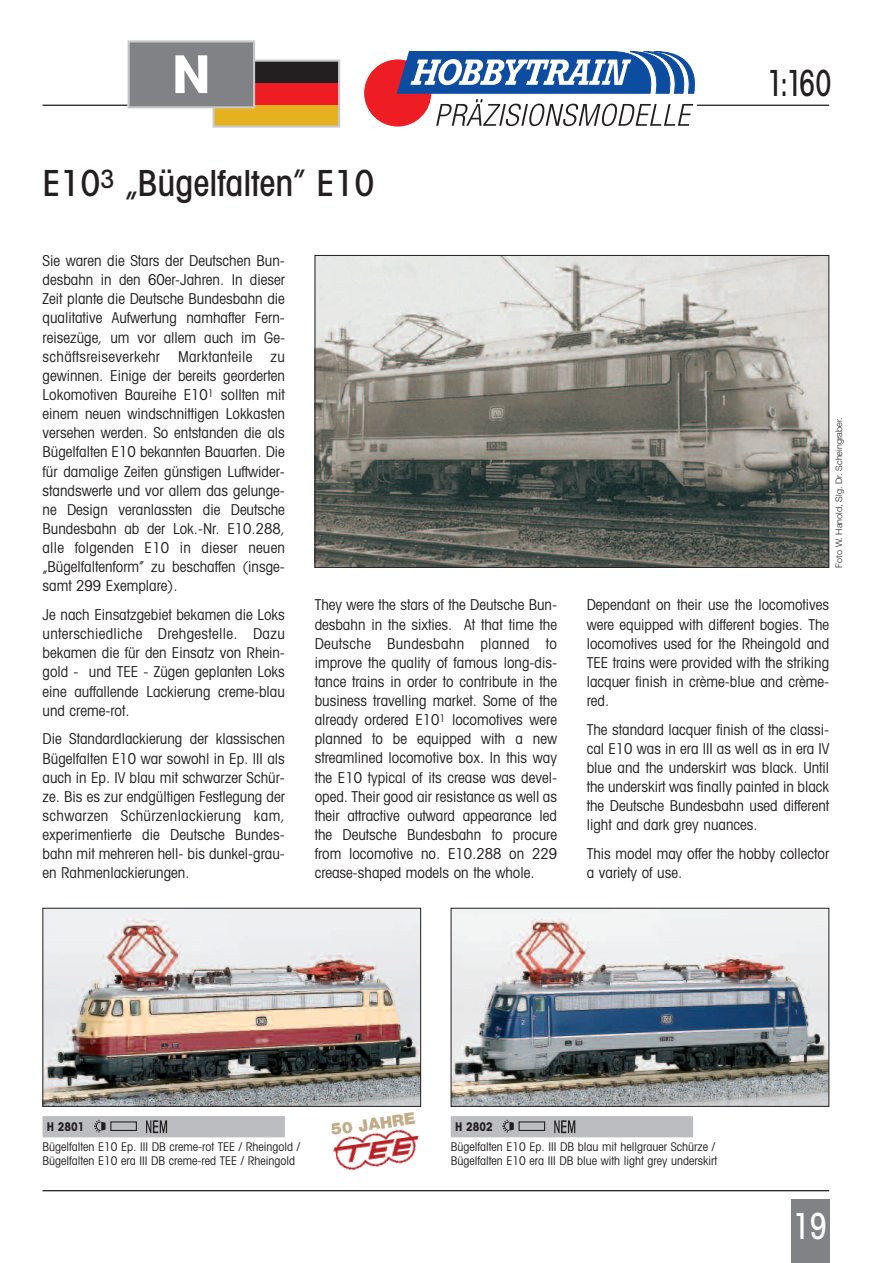
<style>
.page{position:relative;width:893px;height:1263px;background:#fff}
.page>*{position:absolute;margin:0;border:0;box-sizing:border-box;transform-origin:0 0}
.t1{font:700 51px "Avant Garde";color:#fff}
.t2{font:500 condensed 36px "Avant Garde";color:#231f20}
.t3{font:500 condensed 36px "Avant Garde";color:#231f20;scale:.8 1}
.t4{font:500 condensed 36px "Avant Garde";color:#fff;scale:.85 1}
.t5{font:900 16.2px "Helvetica Neue";color:#c3ab87}
.t6{font:condensed 15px/19.2px "Avant Garde";color:#231f20;text-align:justify}
.t7{font:condensed 12px/13.8px "Avant Garde";color:#231f20}
.t8{font:700 condensed 12px "Avant Garde";color:#231f20}
.t9{font:300 9px "Helvetica Neue";color:#231f20}
</style>
<div class="page">
<hr style="left:43px;top:1190px;width:786px;height:1px;background:#231f20">
<div style="left:791px;top:1199px;width:38px;height:64px;background:#808285"></div>
<img style="left:317px;top:257px;width:510px;height:309px">
<div style="left:315px;top:255px;width:514px;height:313px;border:1px solid #231f20"></div>
<img style="left:45px;top:910px;width:374px;height:195px">
<div style="left:43px;top:908px;width:378px;height:199px;border:1px solid #231f20"></div>
<div style="left:43px;top:1116px;width:242px;height:21px;background:#bcbdc0"></div>
<svg style="left:146px;top:1120px;width:21px;height:13px"></svg>
<div style="left:110px;top:1121px;width:27px;height:10px;border:1px solid #231f20"></div>
<svg style="left:94px;top:1120px;width:12px;height:12px"></svg>
<img style="left:453px;top:910px;width:374px;height:195px">
<div style="left:451px;top:908px;width:378px;height:199px;border:1px solid #231f20"></div>
<div style="left:451px;top:1116px;width:242px;height:21px;background:#bcbdc0"></div>
<svg style="left:554px;top:1120px;width:21px;height:13px"></svg>
<div style="left:519px;top:1121px;width:26px;height:10px;border:1px solid #231f20"></div>
<svg style="left:502px;top:1120px;width:12px;height:12px"></svg>
<div style="left:214px;top:105px;width:125px;height:21px;background:#e6b120"></div>
<div style="left:214px;top:83px;width:125px;height:22px;background:#ee1d23"></div>
<div style="left:214px;top:61px;width:125px;height:22px;background:#231f20"></div>
<div style="left:213px;top:60px;width:127px;height:68px;border:2px solid #c7c8ca"></div>
<hr style="left:587px;top:105px;width:242px;height:1px;background:#231f20">
<hr style="left:43px;top:105px;width:85px;height:1px;background:#231f20">
<div style="left:129px;top:41px;width:125px;height:66px;background:#808285"></div>
<div style="left:128px;top:40px;width:127px;height:68px;border:2px solid #c7c8ca"></div>
<div style="left:361px;top:21px;width:336px;height:132px;background:#fff"></div>
<div style="left:365px;top:60px;width:66px;height:66px;background:#ee1d23;border-radius:50%"></div>
<div style="left:364px;top:60px;width:67px;height:66px;border:1px solid #ee1d23;border-radius:50%"></div>
<svg style="left:397px;top:51px;width:299px;height:42px"></svg>
<svg style="left:436px;top:99px;width:257px;height:27px"></svg>
<img style="left:333px;top:1129px;width:86px;height:41px">
<h1 class="t1" style="left:172px;top:55px;width:40px">N</h1>
<h2 class="t2" style="left:43px;top:170px;width:334px">E10<sup>3</sup> „Bügelfalten” E10</h2>
<h2 class="t3" style="left:767px;top:70px;width:82px">1:160</h2>
<p class="t6" style="left:43px;top:252px;width:244px">Sie waren die Stars der Deutschen Bun&shy;desbahn in den 60er-Jahren. In dieser Zeit plante die Deutsche Bundesbahn die qualitative Aufwertung namhafter Fern&shy;reisezüge, um vor allem auch im Ge&shy;schäftsreiseverkehr Marktanteile zu gewinnen. Einige der bereits georderten Lokomotiven Baureihe E10<sup>1</sup> sollten mit einem neuen windschnittigen Lokkasten versehen werden. So entstanden die als Bügelfalten E10 bekannten Bauarten. Die für damalige Zeiten günstigen Luftwider&shy;standswerte und vor allem das gelunge&shy;ne Design veranlassten die Deutsche Bundesbahn ab der Lok.-Nr. E10.288, alle folgenden E10 in dieser neuen „Bügelfaltenform” zu beschaffen (insge&shy;samt 299 Exemplare).</p>
<p class="t6" style="left:43px;top:606px;width:244px">Je nach Einsatzgebiet bekamen die Loks unterschiedliche Drehgestelle. Dazu bekamen die für den Einsatz von Rhein&shy;gold - und TEE - Zügen geplanten Loks eine auffallende Lackierung creme-blau und creme-rot.</p>
<p class="t6" style="left:43px;top:731px;width:244px">Die Standardlackierung der klassischen Bügelfalten E10 war sowohl in Ep. III als auch in Ep. IV blau mit schwarzer Schür&shy;ze. Bis es zur endgültigen Festlegung der schwarzen Schürzenlackierung kam, experimentierte die Deutsche Bundes&shy;bahn mit mehreren hell- bis dunkel-grau&shy;en Rahmenlackierungen.</p>
<p class="t9" style="left:833px;top:568px;width:152px;rotate:-90deg">Foto W. Hanold, Slg. Dr. Scheingraber.</p>
<p class="t6" style="left:315px;top:597px;width:244px">They were the stars of the Deutsche Bun&shy;desbahn in the sixties. At that time the Deutsche Bundesbahn planned to improve the quality of famous long-dis&shy;tance trains in order to contribute in the business travelling market. Some of the already ordered E10<sup>1</sup> locomotives were planned to be equipped with a new streamlined locomotive box. In this way the E10 typical of its crease was devel&shy;oped. Their good air resistance as well as their attractive outward appearance led the Deutsche Bundesbahn to procure from locomotive no. E10.288 on 229 crease-shaped models on the whole.</p>
<p class="t6" style="left:587px;top:597px;width:244px">Dependant on their use the locomotives were equipped with different bogies. The locomotives used for the Rheingold and TEE trains were provided with the striking lacquer finish in crème-blue and crème&shy;red.</p>
<p class="t6" style="left:587px;top:721px;width:244px">The standard lacquer finish of the classi&shy;cal E10 was in era III as well as in era IV blue and the underskirt was black. Until the underskirt was finally painted in black the Deutsche Bundesbahn used different light and dark grey nuances.</p>
<p class="t6" style="left:587px;top:845px;width:244px">This model may offer the hobby collector a variety of use.</p>
<p class="t8" style="left:47px;top:1122px;width:39px">H 2801</p>
<p class="t7" style="left:43px;top:1141px;width:259px">Bügelfalten E10 Ep. III DB creme-rot TEE / Rheingold /<br>Bügelfalten E10 era III DB creme-red TEE / Rheingold</p>
<p class="t5" style="left:330px;top:1124px;width:86px;rotate:-8deg">50 JAHRE</p>
<p class="t8" style="left:455px;top:1122px;width:39px">H 2802</p>
<p class="t7" style="left:451px;top:1141px;width:268px">Bügelfalten E10 Ep. III DB blau mit hellgrauer Schürze /<br>Bügelfalten E10 era III DB blue with light grey underskirt</p>
<h2 class="t4" style="left:793px;top:1213px;width:41px">19</h2>
</div>
